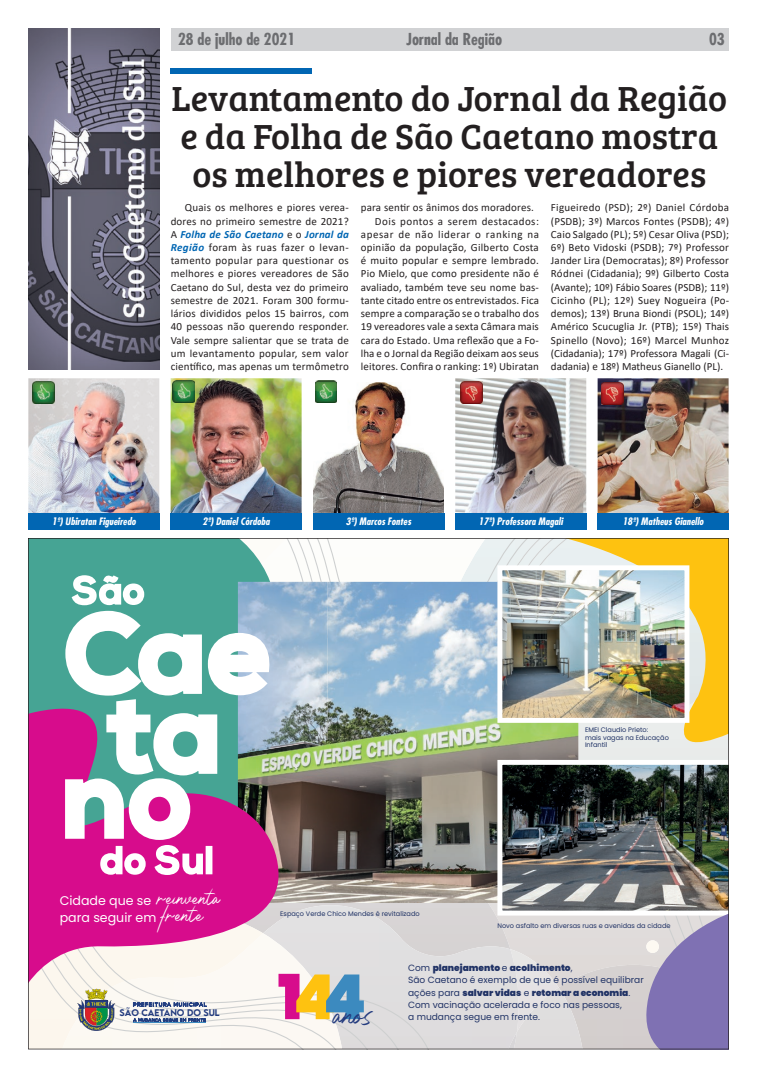
<style>
.page{position:relative;width:757px;height:1078px;background:#fff}
.page>*{position:absolute;margin:0;border:0;box-sizing:border-box;transform-origin:0 0}
.t1{font:700 107px/144.8px "Nexa";letter-spacing:.03em;color:#fff}
.t2{font:700 37.3px "Nexa";letter-spacing:.025em;color:#fff}
.t3{font:36.1px "Brattalia";color:#243c7f}
.t4{font:36px/38px "Bree Serif";color:#231f20;text-align:center}
.t5{font:700 condensed 16px "Futura";color:#6c6d70}
.t6{font:12.6px/17.2px "Poppins";color:#fff}
.t7{font:11px/13.2px "Calibri";letter-spacing:.015em;color:#231f20;text-align:justify}
.t8{font:11px "Calibri";letter-spacing:.05em;color:#231f20}
.t9{font:11px "Calibri";letter-spacing:.04em;color:#231f20}
.t10{font:italic 700 condensed 10px "Futura";color:#fff}
.t11{font:9.1px/12.4px "Poppins";color:#203265}
.t12{font:500 8.6px "LEMONMILK";color:#243c7f}
.t13{font:6.6px/7.9px "Poppins";color:#203265}
.s1{font-weight:700;font-style:italic;color:#0166b3}
.s2{font-family:"Brattalia";font-size:24.7px}
.s3{font-weight:900}
</style>
<div class="page">
<div style="left:171px;top:28px;width:558px;height:23px;background:#d1d2d4"></div>
<img style="left:28px;top:29px;width:131px;height:340px">
<div style="left:170px;top:68px;width:142px;height:5px;background:#0166b3"></div>
<img style="left:28px;top:538px;width:701px;height:511px">
<img style="left:28px;top:378px;width:131px;height:135px">
<div style="left:28px;top:513px;width:131px;height:16px;background:#0166b3"></div>
<img style="left:171px;top:378px;width:131px;height:135px">
<div style="left:171px;top:513px;width:131px;height:16px;background:#0166b3"></div>
<img style="left:313px;top:382px;width:131px;height:131px">
<div style="left:313px;top:513px;width:131px;height:16px;background:#0166b3"></div>
<img style="left:597px;top:378px;width:131px;height:135px">
<div style="left:597px;top:513px;width:132px;height:16px;background:#0166b3"></div>
<img style="left:455px;top:378px;width:131px;height:135px">
<div style="left:455px;top:513px;width:131px;height:16px;background:#0166b3"></div>
<img style="left:32px;top:381px;width:22px;height:22px">
<img style="left:173px;top:380px;width:22px;height:22px">
<svg style="left:315px;top:381px;width:22px;height:1px"></svg>
<img style="left:315px;top:382px;width:22px;height:21px">
<img style="left:461px;top:382px;width:22px;height:22px">
<img style="left:601px;top:382px;width:22px;height:22px">
<h3 class="t5" style="left:178px;top:29px;width:119px">28 de julho de 2021</h3>
<h3 class="t5" style="left:406px;top:29px;width:97px">Jornal da Região</h3>
<h3 class="t5" style="left:709px;top:29px;width:17px">03</h3>
<h3 class="t4" style="left:172px;top:77px;width:557px">Levantamento do Jornal da Região e da Folha de São Caetano mostra os melhores e piores vereadores</h3>
<p class="t7" style="left:171px;top:201px;width:180px;text-indent:14px">Quais os melhores e piores verea&shy;dores no primeiro semestre de 2021?<br>A <span class="s1">Folha de São Caetano</span> e o <span class="s1">Jornal da Região</span> foram às ruas fazer o levan&shy;tamento popular para questionar os melhores e piores vereadores de São Caetano do Sul, desta vez do primeiro semestre de 2021. Foram 300 formu&shy;lários divididos pelos 15 bairros, com 40 pessoas não querendo responder.<br>Vale sempre salientar que se trata de um levantamento popular, sem valor científico, mas apenas um termômetro</p>
<p class="t7" style="left:361px;top:201px;width:175px">para sentir os ânimos dos moradores.</p>
<p class="t9" style="left:375px;top:213px;width:165px">Dois pontos a serem destacados:</p>
<p class="t8" style="left:361px;top:226px;width:180px">apesar de não liderar o ranking na</p>
<p class="t7" style="left:361px;top:240px;width:180px">opinião da população, Gilberto Costa</p>
<p class="t7" style="left:361px;top:254px;width:180px">é muito popular e sempre lembrado.</p>
<p class="t7" style="left:361px;top:267px;width:180px">Pio Mielo, que como presidente não é</p>
<p class="t7" style="left:361px;top:280px;width:180px">avaliado, também teve seu nome bas-</p>
<p class="t7" style="left:361px;top:293px;width:180px">tante citado entre os entrevistados. Fica</p>
<p class="t7" style="left:361px;top:306px;width:180px">sempre a comparação se o trabalho dos</p>
<p class="t7" style="left:361px;top:320px;width:180px">19 vereadores vale a sexta Câmara mais</p>
<p class="t7" style="left:361px;top:333px;width:180px">cara do Estado. Uma reflexão que a Fo-</p>
<p class="t7" style="left:361px;top:346px;width:180px">lha e o Jornal da Região deixam aos seus</p>
<p class="t7" style="left:361px;top:359px;width:180px">leitores. Confira o ranking: 1º) Ubiratan</p>
<p class="t7" style="left:551px;top:201px;width:180px">Figueiredo (PSD); 2º) Daniel Córdoba (PSDB); 3º) Marcos Fontes (PSDB); 4º)<br>Caio Salgado (PL); 5º) Cesar Oliva (PSD); 6º) Beto Vidoski (PSDB); 7º) Professor Jander Lira (Democratas); 8º) Professor Ródnei (Cidadania); 9º) Gilberto Costa (Avante); 10º) Fábio Soares (PSDB); 11º)<br>Cicinho (PL); 12º) Suey Nogueira (Po&shy;demos); 13º) Bruna Biondi (PSOL); 14º)<br>Américo Scucuglia Jr. (PTB); 15º) Thais Spinello (Novo); 16º) Marcel Munhoz (Cidadania); 17º) Professora Magali (Ci&shy;dadania) e 18º) Matheus Gianello (PL).</p>
<p class="t10" style="left:52px;top:514px;width:85px">1º) Ubiratan Figueiredo</p>
<p class="t10" style="left:202px;top:514px;width:69px">2º) Daniel Córdoba</p>
<p class="t10" style="left:346px;top:514px;width:67px">3º) Marcos Fontes</p>
<p class="t10" style="left:479px;top:514px;width:85px">17º) Professora Magali</p>
<p class="t10" style="left:489px;top:514px;width:64px">17º) Prof. Magali</p>
<p class="t10" style="left:623px;top:514px;width:82px">18º) Matheus Gianello</p>
<h2 class="t2" style="left:73px;top:569px;width:73px">São</h2>
<h1 class="t1" style="left:64px;top:585px;width:209px">Cae no</h1>
<h2 class="t2" style="left:101px;top:838px;width:115px">do Sul</h2>
<p class="t6" style="left:60px;top:891px;width:162px">Cidade que se <span class="s2">reinventa </span>para seguir em <span class="s2">frente</span></p>
<h1 class="t1" style="left:110px;top:665px;width:112px">ta</h1>
<p class="t13" style="left:280px;top:909px;width:141px">Espaço Verde Chico Mendes é revitalizado</p>
<p class="t13" style="left:585px;top:725px;width:85px">EMEI Claudio Prieto:<br>mais vagas na Educação<br>Infantil</p>
<p class="t13" style="left:497px;top:921px;width:175px">Novo asfalto em diversas ruas e avenidas da cidade</p>
<p class="t12" style="left:119px;top:1006px;width:102px">SÃO CAETANO DO SUL</p>
<h3 class="t3" style="left:334px;top:993px;width:40px">anos</h3>
<p class="t11" style="left:408px;top:961px;width:237px">Com <span class="s3">planejamento</span> e <span class="s3">acolhimento</span>,<br>São Caetano é exemplo de que é possível equilibrar ações para <span class="s3">salvar vidas</span> e <span class="s3">retomar a economia</span>.<br>Com vacinação acelerada e foco nas pessoas,<br>a mudança segue em frente.</p>
</div>
